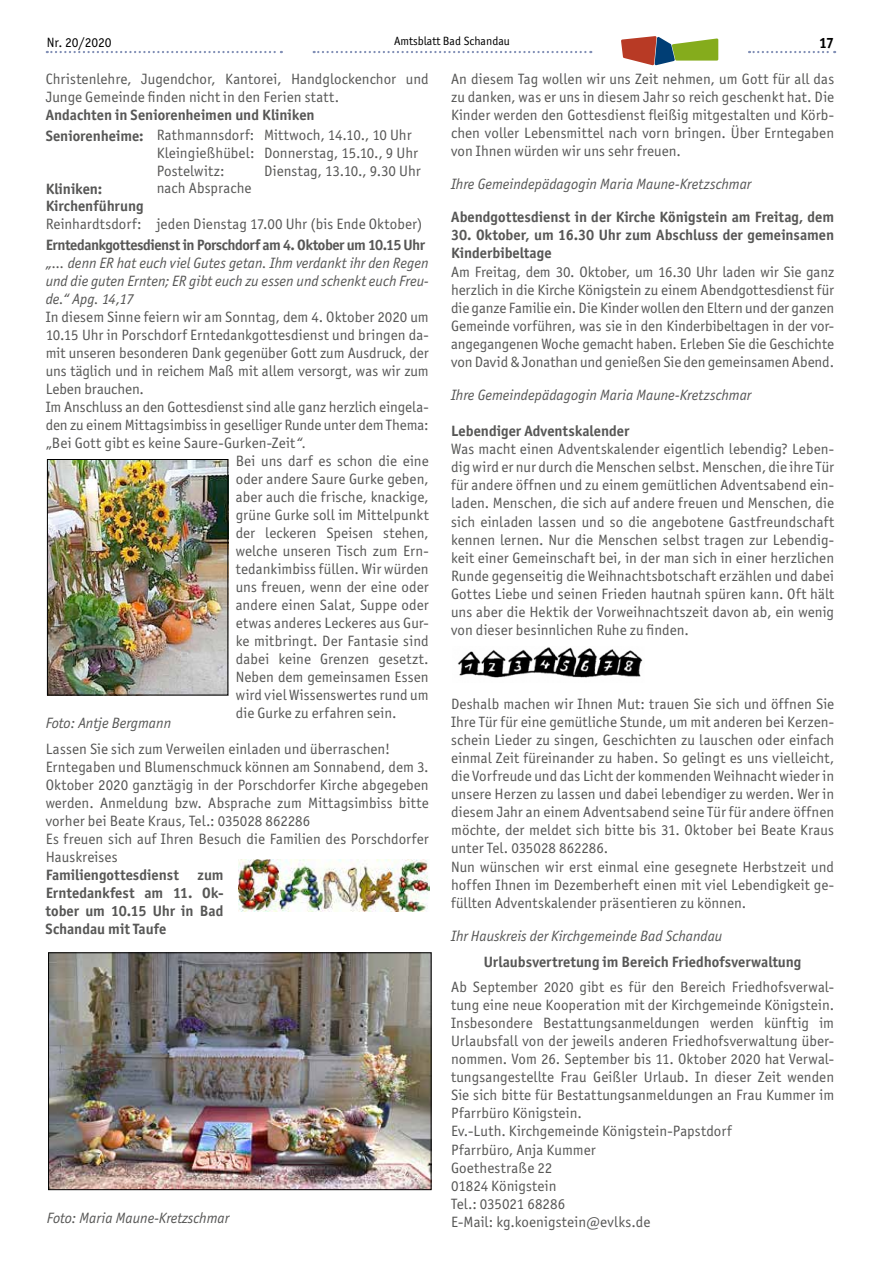
<style>
.page{position:relative;width:881px;height:1263px;background:#fff}
.page>*{position:absolute;margin:0;border:0;box-sizing:border-box;transform-origin:0 0}
.t1{font:15px/18.1px "Officina San ITC";letter-spacing:.005em;color:#575756}
.t2{font:700 15px/18px "Officina San ITC";color:#575756}
.t3{font:italic 15px/18px "Officina San ITC";color:#575756;text-align:justify}
.t4{font:700 15px "Officina San ITC";letter-spacing:-.03em;color:#575756}
.t5{font:700 15px "Officina San ITC";color:#000}
.t6{font:13.5px "Officina San ITC";color:#000}
.t7{font:12px "Officina San ITC";color:#000}
.s1{font-weight:400}
.s2{font-style:italic}
</style>
<div class="page">
<svg style="left:313px;top:51px;width:278px;height:2px"></svg>
<svg style="left:47px;top:51px;width:235px;height:2px"></svg>
<svg style="left:748px;top:51px;width:86px;height:2px"></svg>
<svg style="left:621px;top:36px;width:97px;height:29px"></svg>
<img style="left:457px;top:647px;width:186px;height:31px">
<img style="left:49px;top:461px;width:177px;height:232px">
<div style="left:47px;top:459px;width:181px;height:236px;border:1px solid #000"></div>
<img style="left:238px;top:860px;width:191px;height:51px">
<img style="left:50px;top:954px;width:379px;height:234px">
<div style="left:48px;top:952px;width:383px;height:238px;border:1px solid #000"></div>
<p class="t6" style="left:47px;top:34px;width:66px">Nr. 20/2020</p>
<p class="t7" style="left:394px;top:34px;width:117px">Amtsblatt Bad Schandau</p>
<p class="t5" style="left:818px;top:34px;width:17px">17</p>
<p class="t1" style="left:46px;top:70px;width:384px">Christenlehre, Jugendchor, Kantorei, Handglockenchor und<br>Junge Gemeinde finden nicht in den Ferien statt.</p>
<p class="t2" style="left:46px;top:104px;width:367px;line-height:20.5px">Andachten in Seniorenheimen und Kliniken<br>Seniorenheime: <span class="s1">Rathmannsdorf: Mittwoch, 14.10., 10 Uhr</span></p>
<p class="t1" style="left:157px;top:144px;width:263px;line-height:17.5px">Kleingießhübel: Donnerstag, 15.10., 9 Uhr<br>Postelwitz:</p>
<p class="t1" style="left:451px;top:70px;width:384px;text-align:justify">An diesem Tag wollen wir uns Zeit nehmen, um Gott für all das zu danken, was er uns in diesem Jahr so reich geschenkt hat. Die Kinder werden den Gottesdienst fleißig mitgestalten und Körb&shy;chen voller Lebensmittel nach vorn bringen. Über Erntegaben von Ihnen würden wir uns sehr freuen.</p>
<p class="t3" style="left:451px;top:175px;width:302px">Ihre Gemeindepädagogin Maria Maune-Kretzschmar</p>
<p class="t2" style="left:451px;top:208px;width:384px">Abendgottesdienst in der Kirche Königstein am Freitag, dem</p>
<p class="t2" style="left:451px;top:226px;width:384px">30. Oktober, um 16.30 Uhr zum Abschluss der gemeinsamen<br>Kinderbibeltage</p>
<p class="t1" style="left:451px;top:262px;width:384px;text-align:justify">Am Freitag, dem 30. Oktober, um 16.30 Uhr laden wir Sie ganz herzlich in die Kirche Königstein zu einem Abendgottesdienst für die ganze Familie ein. Die Kinder wollen den Eltern und der ganzen Gemeinde vorführen, was sie in den Kinderbibeltagen in der vor&shy;angegangenen Woche gemacht haben. Erleben Sie die Geschichte von David &amp; Jonathan und genießen Sie den gemeinsamen Abend.</p>
<p class="t3" style="left:451px;top:386px;width:302px">Ihre Gemeindepädagogin Maria Maune-Kretzschmar</p>
<p class="t2" style="left:451px;top:422px;width:180px">Lebendiger Adventskalender</p>
<p class="t1" style="left:451px;top:440px;width:384px;text-align:justify">Was macht einen Adventskalender eigentlich lebendig? Leben&shy;dig wird er nur durch die Menschen selbst. Menschen, die ihre Tür für andere öffnen und zu einem gemütlichen Adventsabend ein&shy;laden. Menschen, die sich auf andere freuen und Menschen, die sich einladen lassen und so die angebotene Gastfreundschaft kennen lernen. Nur die Menschen selbst tragen zur Lebendig&shy;keit einer Gemeinschaft bei, in der man sich in einer herzlichen Runde gegenseitig die Weihnachtsbotschaft erzählen und dabei Gottes Liebe und seinen Frieden hautnah spüren kann. Oft hält uns aber die Hektik der Vorweihnachtszeit davon ab, ein wenig von dieser besinnlichen Ruhe zu finden.</p>
<p class="t1" style="left:264px;top:161px;width:158px">Dienstag, 13.10., 9.30 Uhr</p>
<p class="t2" style="left:46px;top:179px;width:58px">Kliniken:</p>
<p class="t1" style="left:157px;top:179px;width:96px">nach Absprache</p>
<p class="t2" style="left:46px;top:197px;width:99px">Kirchenführung</p>
<p class="t1" style="left:46px;top:215px;width:378px">Reinhardtsdorf: jeden Dienstag 17.00 Uhr (bis Ende Oktober)</p>
<p class="t4" style="left:46px;top:236px;width:380px">Erntedankgottesdienst in Porschdorf am 4. Oktober um 10.15 Uhr</p>
<p class="t3" style="left:46px;top:254px;width:384px">„... denn ER hat euch viel Gutes getan. Ihm verdankt ihr den Regen und die guten Ernten; ER gibt euch zu essen und schenkt euch Freu&shy;de.“ Apg. 14,17</p>
<p class="t1" style="left:46px;top:308px;width:384px">In diesem Sinne feiern wir am Sonntag, dem 4. Oktober 2020 um</p>
<p class="t1" style="left:46px;top:326px;width:384px">10.15 Uhr in Porschdorf Erntedankgottesdienst und bringen da-</p>
<p class="t1" style="left:46px;top:344px;width:384px">mit unseren besonderen Dank gegenüber Gott zum Ausdruck, der</p>
<p class="t1" style="left:46px;top:362px;width:384px">uns täglich und in reichem Maß mit allem versorgt, was wir zum</p>
<p class="t1" style="left:46px;top:380px;width:100px">Leben brauchen.</p>
<p class="t1" style="left:46px;top:398px;width:384px">Im Anschluss an den Gottesdienst sind alle ganz herzlich eingela-</p>
<p class="t1" style="left:46px;top:416px;width:384px">den zu einem Mittagsimbiss in geselliger Runde unter dem Thema:</p>
<p class="t1" style="left:46px;top:434px;width:262px">„Bei Gott gibt es keine Saure-Gurken-Zeit<span class="s2">“.</span></p>
<p class="t1" style="left:236px;top:452px;width:194px">Bei uns darf es schon die eine</p>
<p class="t1" style="left:236px;top:470px;width:194px">oder andere Saure Gurke geben,</p>
<p class="t1" style="left:236px;top:488px;width:194px">aber auch die frische, knackige,</p>
<p class="t1" style="left:236px;top:506px;width:194px">grüne Gurke soll im Mittelpunkt</p>
<p class="t1" style="left:236px;top:524px;width:194px">der leckeren Speisen stehen,</p>
<p class="t1" style="left:236px;top:542px;width:194px">welche unseren Tisch zum Ern-</p>
<p class="t1" style="left:236px;top:560px;width:194px">tedankimbiss füllen. Wir würden</p>
<p class="t1" style="left:236px;top:578px;width:194px">uns freuen, wenn der eine oder</p>
<p class="t1" style="left:236px;top:596px;width:194px">andere einen Salat, Suppe oder</p>
<p class="t1" style="left:236px;top:614px;width:194px">etwas anderes Leckeres aus Gur-</p>
<p class="t1" style="left:236px;top:632px;width:194px">ke mitbringt. Der Fantasie sind</p>
<p class="t1" style="left:236px;top:650px;width:194px">dabei keine Grenzen gesetzt.</p>
<p class="t1" style="left:236px;top:668px;width:194px">Neben dem gemeinsamen Essen</p>
<p class="t1" style="left:236px;top:686px;width:194px">wird viel Wissenswertes rund um</p>
<p class="t1" style="left:236px;top:704px;width:162px">die Gurke zu erfahren sein.</p>
<p class="t1" style="left:46px;top:740px;width:384px">Lassen Sie sich zum Verweilen einladen und überraschen!<br>Erntegaben und Blumenschmuck können am Sonnabend, dem 3.<br>Oktober 2020 ganztägig in der Porschdorfer Kirche abgegeben werden. Anmeldung bzw. Absprache zum Mittagsimbiss bitte vorher bei Beate Kraus, Tel.: 035028 862286<br>Es freuen sich auf Ihren Besuch die Familien des Porschdorfer Hauskreises</p>
<p class="t2" style="left:46px;top:866px;width:179px;text-align:justify">Familiengottesdienst zum Erntedankfest am 11. Ok&shy;tober um 10.15 Uhr in Bad Schandau mit Taufe</p>
<p class="t1" style="left:451px;top:695px;width:384px">Deshalb machen wir Ihnen Mut: trauen Sie sich und öffnen Sie Ihre Tür für eine gemütliche Stunde, um mit anderen bei Kerzen&shy;schein Lieder zu singen, Geschichten zu lauschen oder einfach einmal Zeit füreinander zu haben. So gelingt es uns vielleicht, die Vorfreude und das Licht der kommenden Weihnacht wieder in unsere Herzen zu lassen und dabei lebendiger zu werden. Wer in diesem Jahr an einem Adventsabend seine Tür für andere öffnen möchte, der meldet sich bitte bis 31. Oktober bei Beate Kraus unter Tel. 035028 862286.<br>Nun wünschen wir erst einmal eine gesegnete Herbstzeit und hoffen Ihnen im Dezemberheft einen mit viel Lebendigkeit ge&shy;füllten Adventskalender präsentieren zu können.</p>
<p class="t3" style="left:451px;top:927px;width:273px">Ihr Hauskreis der Kirchgemeinde Bad Schandau</p>
<p class="t2" style="left:483px;top:953px;width:319px">Urlaubsvertretung im Bereich Friedhofsverwaltung</p>
<p class="t1" style="left:451px;top:977px;width:384px">Ab September 2020 gibt es für den Bereich Friedhofsverwal&shy;tung eine neue Kooperation mit der Kirchgemeinde Königstein.<br>Insbesondere Bestattungsanmeldungen werden künftig im Urlaubsfall von der jeweils anderen Friedhofsverwaltung über&shy;nommen. Vom 26. September bis 11. Oktober 2020 hat Verwal&shy;tungsangestellte Frau Geißler Urlaub. In dieser Zeit wenden Sie sich bitte für Bestattungsanmeldungen an Frau Kummer im Pfarrbüro Königstein.<br>Ev.-Luth. Kirchgemeinde Königstein-Papstdorf<br>Pfarrbüro, Anja Kummer<br>Goethestraße 22<br>01824 Königstein<br>Tel.: 035021 68286<br>E-Mail: kg.koenigstein@evlks.de</p>
<p class="t3" style="left:46px;top:714px;width:127px">Foto: Antje Bergmann</p>
<p class="t3" style="left:47px;top:1209px;width:184px">Foto: Maria Maune-Kretzschmar</p>
</div>
